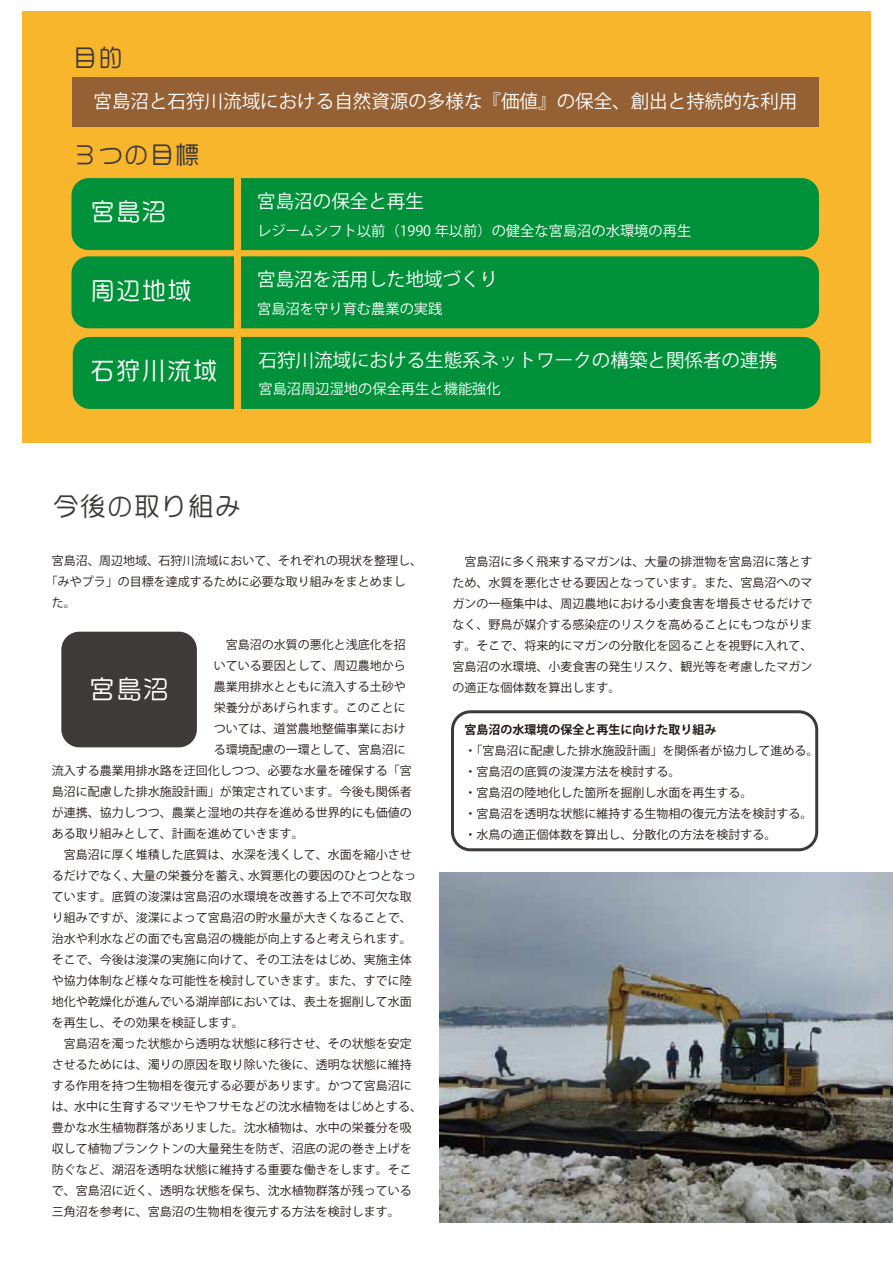
<style>
.page{position:relative;width:893px;height:1263px;background:#fff}
.page>*{position:absolute;margin:0;border:0;box-sizing:border-box;transform-origin:0 0}
.t1{font:27px "DFPOP Mix W3 WINP RKSJ H";color:#3e3a39}
.t2{font:27px "DFPOP Mix W3 WINP RKSJ H";color:#fff}
.t3{font:25.65px "DFPOP Mix W3 WINP RKSJ H";color:#fff}
.t4{font:25.65px "DFPOP Mix W3 WINP RKSJ H";color:#3e3a39}
.t5{font:18.6px "Koz Go Pro";color:#fff}
.t6{font:14.25px "Koz Go Pro";color:#fff}
.t7{font:12px/21px "Koz Go Pro";color:#221815;text-align:justify}
.t8{font:700 12px "Koz Go Pro";color:#221815}
</style>
<div class="page">
<div style="left:22px;top:11px;width:849px;height:432px;background:#f8b62d"></div>
<div style="left:61px;top:632px;width:136px;height:115px;background:#3e3a39;border-radius:18px"></div>
<div style="left:451px;top:710px;width:367px;height:141px;border:3px solid #3e3a39;border-radius:18px"></div>
<div style="left:73px;top:77px;width:746px;height:50px;background:#956134"></div>
<div style="left:72px;top:178px;width:747px;height:72px;background:#00913a;border-radius:17px"></div>
<div style="left:72px;top:256px;width:747px;height:72px;background:#00913a;border-radius:17px"></div>
<div style="left:73px;top:337px;width:747px;height:72px;background:#00913a;border-radius:17px"></div>
<div style="left:234px;top:178px;width:6px;height:235px;background:#f8b62d"></div>
<img style="left:439px;top:872px;width:454px;height:350px">
<h2 class="t4" style="left:72px;top:45px;width:53px">目的</h2>
<h3 class="t5" style="left:93px;top:89px;width:705px">宮島沼と石狩川流域における自然資源の多様な『価値』の保全、創出と持続的な利用</h3>
<h2 class="t4" style="left:72px;top:142px;width:130px">３つの目標</h2>
<h2 class="t3" style="left:90px;top:199px;width:78px">宮島沼</h2>
<h3 class="t5" style="left:257px;top:189px;width:168px">宮島沼の保全と再生</h3>
<p class="t6" style="left:257px;top:221px;width:435px">レジームシフト以前（1990 年以前）の健全な宮島沼の水環境の再生</p>
<h2 class="t3" style="left:90px;top:278px;width:104px">周辺地域</h2>
<h3 class="t5" style="left:257px;top:267px;width:242px">宮島沼を活用した地域づくり</h3>
<p class="t6" style="left:257px;top:299px;width:187px">宮島沼を守り育む農業の実践</p>
<h2 class="t3" style="left:90px;top:358px;width:130px">石狩川流域</h2>
<h3 class="t5" style="left:258px;top:348px;width:520px">石狩川流域における生態系ネットワークの構築と関係者の連携</h3>
<p class="t6" style="left:258px;top:380px;width:244px">宮島沼周辺湿地の保全再生と機能強化</p>
<h1 class="t1" style="left:52px;top:493px;width:190px">今後の取り組み</h1>
<p class="t7" style="left:52px;top:550px;width:372px">宮島沼、周辺地域、石狩川流域において、それぞれの現状を整理し、</p>
<p class="t7" style="left:46px;top:571px;width:361px">「みやプラ」の目標を達成するために必要な取り組みをまとめまし</p>
<p class="t7" style="left:52px;top:592px;width:25px">た。</p>
<p class="t7" style="left:214px;top:634px;width:193px">　宮島沼の水質の悪化と浅底化を招</p>
<p class="t7" style="left:214px;top:655px;width:193px">いている要因として、周辺農地から</p>
<p class="t7" style="left:214px;top:676px;width:193px">農業用排水とともに流入する土砂や</p>
<p class="t7" style="left:214px;top:697px;width:193px">栄養分があげられます。このことに</p>
<p class="t7" style="left:214px;top:718px;width:193px">ついては、道営農地整備事業におけ</p>
<p class="t7" style="left:214px;top:739px;width:193px">る環境配慮の一環として、宮島沼に</p>
<p class="t7" style="left:52px;top:760px;width:361px">流入する農業用排水路を迂回化しつつ、必要な水量を確保する「宮</p>
<p class="t7" style="left:52px;top:781px;width:361px">島沼に配慮した排水施設計画」が策定されています。今後も関係者</p>
<p class="t7" style="left:52px;top:802px;width:361px">が連携、協力しつつ、農業と湿地の共存を進める世界的にも価値の</p>
<p class="t7" style="left:52px;top:823px;width:253px">ある取り組みとして、計画を進めていきます。</p>
<p class="t7" style="left:52px;top:844px;width:361px">　宮島沼に厚く堆積した底質は、水深を浅くして、水面を縮小させ</p>
<p class="t7" style="left:52px;top:865px;width:366px">るだけでなく、大量の栄養分を蓄え、水質悪化の要因のひとつとなっ</p>
<p class="t7" style="left:52px;top:886px;width:361px">ています。底質の浚渫は宮島沼の水環境を改善する上で不可欠な取</p>
<p class="t7" style="left:52px;top:907px;width:361px">り組みですが、浚渫によって宮島沼の貯水量が大きくなることで、</p>
<p class="t7" style="left:52px;top:928px;width:361px">治水や利水などの面でも宮島沼の機能が向上すると考えられます。</p>
<p class="t7" style="left:52px;top:949px;width:361px">そこで、今後は浚渫の実施に向けて、その工法をはじめ、実施主体</p>
<p class="t7" style="left:52px;top:970px;width:361px">や協力体制など様々な可能性を検討していきます。また、すでに陸</p>
<p class="t7" style="left:52px;top:991px;width:361px">地化や乾燥化が進んでいる湖岸部においては、表土を掘削して水面</p>
<p class="t7" style="left:52px;top:1012px;width:193px">を再生し、その効果を検証します。</p>
<p class="t7" style="left:52px;top:1033px;width:361px">　宮島沼を濁った状態から透明な状態に移行させ、その状態を安定</p>
<p class="t7" style="left:52px;top:1054px;width:361px">させるためには、濁りの原因を取り除いた後に、透明な状態に維持</p>
<p class="t7" style="left:52px;top:1075px;width:361px">する作用を持つ生物相を復元する必要があります。かつて宮島沼に</p>
<p class="t7" style="left:52px;top:1096px;width:372px">は、水中に生育するマツモやフサモなどの沈水植物をはじめとする、</p>
<p class="t7" style="left:52px;top:1117px;width:361px">豊かな水生植物群落がありました。沈水植物は、水中の栄養分を吸</p>
<p class="t7" style="left:52px;top:1138px;width:361px">収して植物プランクトンの大量発生を防ぎ、沼底の泥の巻き上げを</p>
<p class="t7" style="left:52px;top:1159px;width:361px">防ぐなど、湖沼を透明な状態に維持する重要な働きをします。そこ</p>
<p class="t7" style="left:52px;top:1180px;width:361px">で、宮島沼に近く、透明な状態を保ち、沈水植物群落が残っている</p>
<p class="t7" style="left:52px;top:1201px;width:349px">三角沼を参考に、宮島沼の生物相を復元する方法を検討します。</p>
<h1 class="t2" style="left:89px;top:676px;width:83px">宮島沼</h1>
<p class="t7" style="left:452px;top:551px;width:361px">　宮島沼に多く飛来するマガンは、大量の排泄物を宮島沼に落とすため、水質を悪化させる要因となっています。また、宮島沼へのマガンの一極集中は、周辺農地における小麦食害を増長させるだけでなく、野鳥が媒介する感染症のリスクを高めることにもつながります。そこで、将来的にマガンの分散化を図ることを視野に入れて、宮島沼の水環境、小麦食害の発生リスク、観光等を考慮したマガンの適正な個体数を算出します。</p>
<p class="t8" style="left:452px;top:722px;width:265px">　宮島沼の水環境の保全と再生に向けた取り組み</p>
<p class="t7" style="left:452px;top:740px;width:367px;text-align:left">　・「宮島沼に配慮した排水施設計画」を関係者が協力して進める。　・宮島沼の底質の浚渫方法を検討する。<br>　・宮島沼の陸地化した箇所を掘削し水面を再生する。<br>　・宮島沼を透明な状態に維持する生物相の復元方法を検討する。　・水鳥の適正個体数を算出し、分散化の方法を検討する。</p>
</div>
